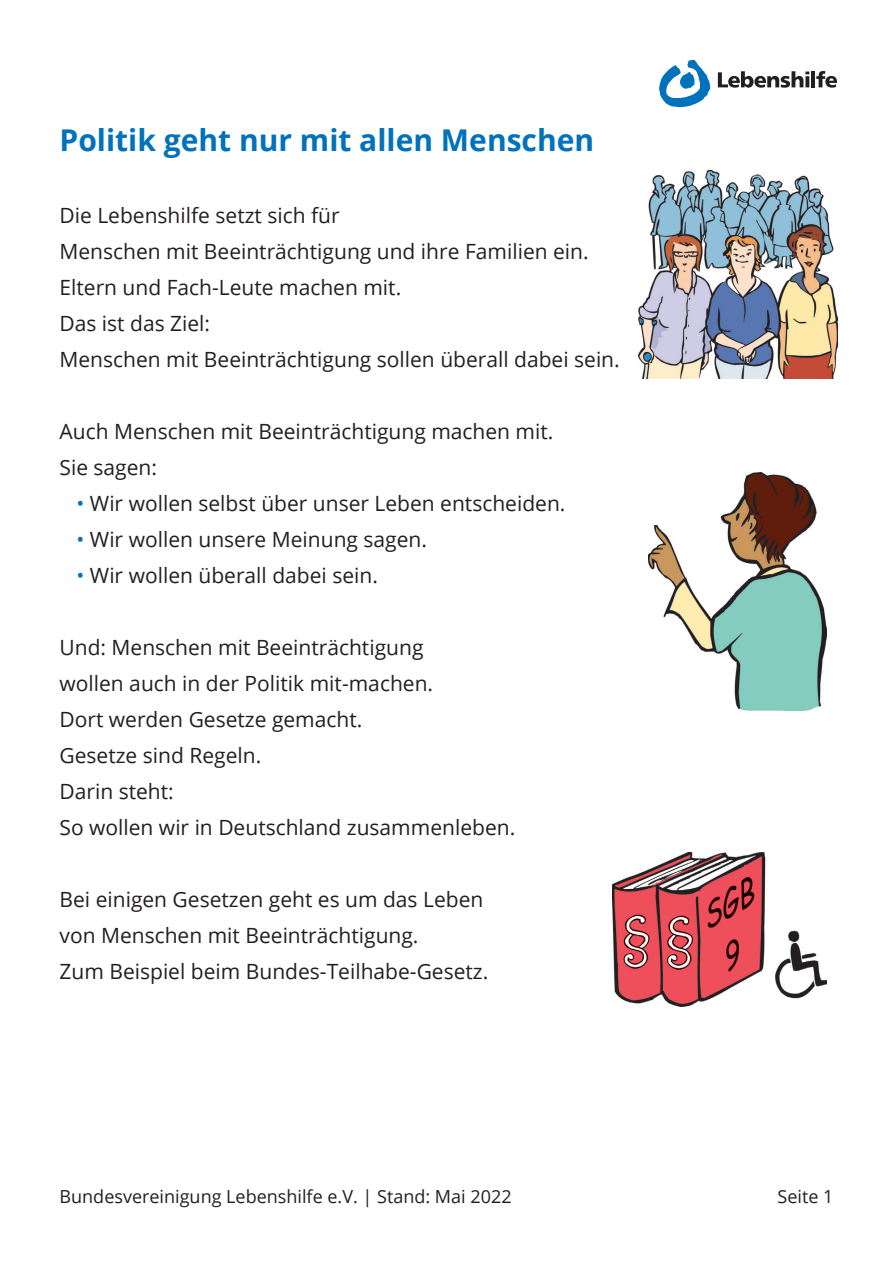
<style>
.page{position:relative;width:893px;height:1263px;background:#fff}
.page>*{position:absolute;margin:0;border:0;box-sizing:border-box;transform-origin:0 0}
.t1{font:700 30px "Open Sans";color:#0072bc}
.t2{font:21px/36px "Open Sans";color:#231f20}
.t3{font:18px "Open Sans";color:#231f20}
.s1{color:#0072bc}
</style>
<div class="page">
<svg style="left:659px;top:60px;width:52px;height:47px"></svg>
<svg style="left:718px;top:71px;width:91px;height:17px"></svg>
<svg style="left:805px;top:76px;width:4px;height:11px"></svg>
<hr style="left:811px;top:71px;width:4px;height:16px;background:#231f20">
<svg style="left:816px;top:71px;width:21px;height:17px"></svg>
<img style="left:638px;top:170px;width:199px;height:208px">
<img style="left:649px;top:472px;width:178px;height:238px">
<img style="left:612px;top:853px;width:215px;height:153px">
<h1 class="t1" style="left:60px;top:118px;width:536px">Politik geht nur mit allen Menschen</h1>
<p class="t2" style="left:60px;top:196px;width:562px">Die Lebenshilfe setzt sich für<br>Menschen mit Beeinträchtigung und ihre Familien ein.<br>Eltern und Fach-Leute machen mit.<br>Das ist das Ziel:<br>Menschen mit Beeinträchtigung sollen überall dabei sein.</p>
<p class="t2" style="left:60px;top:412px;width:495px">Auch Menschen mit Beeinträchtigung machen mit.<br>Sie sagen:</p>
<p class="t2" style="left:77px;top:484px;width:490px"><span class="s1">•</span> Wir wollen selbst über unser Leben entscheiden.</p>
<p class="t2" style="left:77px;top:520px;width:352px"><span class="s1">•</span> Wir wollen unsere Meinung sagen.</p>
<p class="t2" style="left:77px;top:556px;width:303px"><span class="s1">•</span> Wir wollen überall dabei sein.</p>
<p class="t2" style="left:60px;top:628px;width:457px">Und: Menschen mit Beeinträchtigung<br>wollen auch in der Politik mit-machen.<br>Dort werden Gesetze gemacht.<br>Gesetze sind Regeln.<br>Darin steht:<br>So wollen wir in Deutschland zusammenleben.</p>
<p class="t2" style="left:60px;top:880px;width:430px">Bei einigen Gesetzen geht es um das Leben von Menschen mit Beeinträchtigung.<br>Zum Beispiel beim Bundes-Teilhabe-Gesetz.</p>
<p class="t3" style="left:60px;top:1184px;width:454px">Bundesvereinigung Lebenshilfe e.V. | Stand: Mai 2022</p>
<p class="t3" style="left:777px;top:1184px;width:57px">Seite 1</p>
</div>
